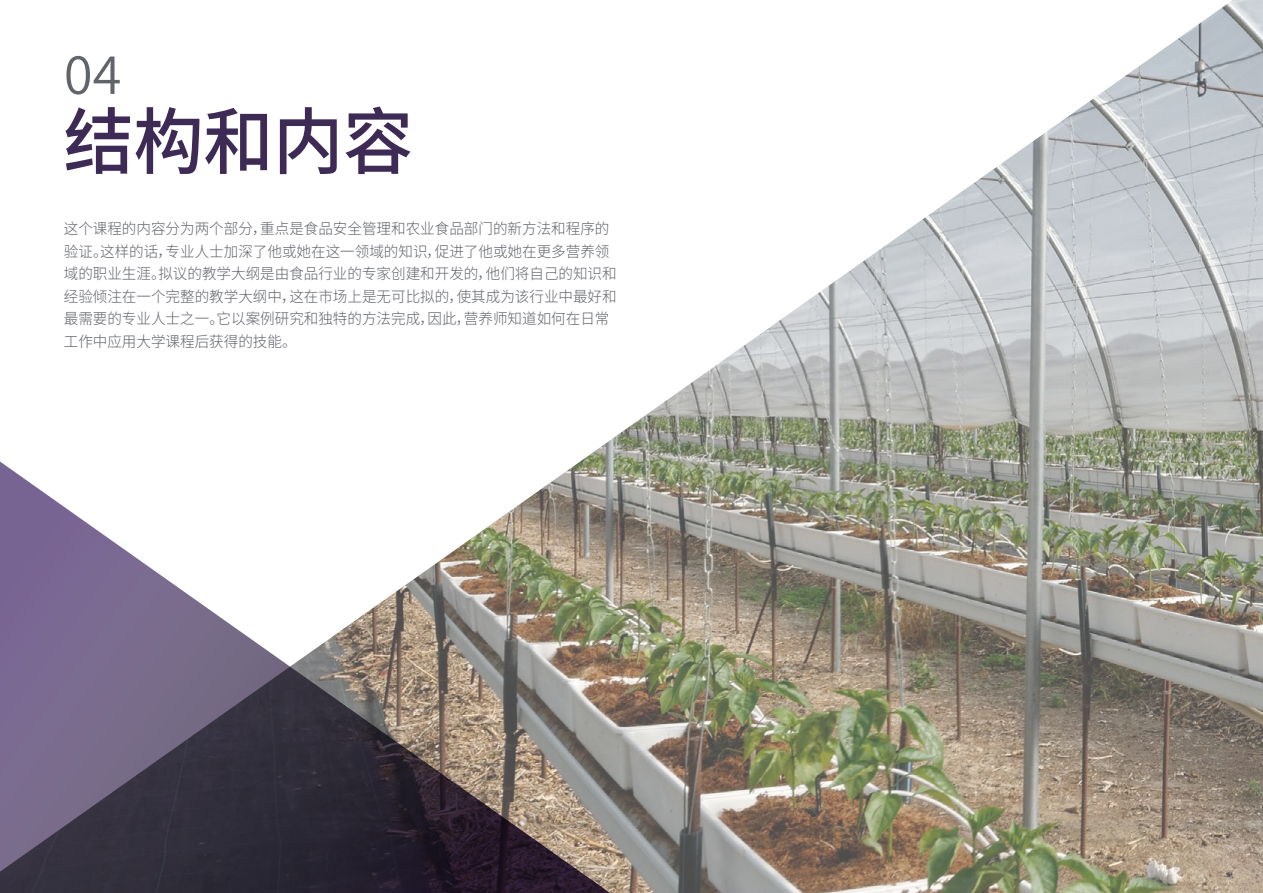
<style>
.page{position:relative;width:1263px;height:893px;background:#fff}
.page>*{position:absolute;margin:0;border:0;box-sizing:border-box;transform-origin:0 0}
.t1{font:500 72px "Source Han Sans CN";color:#3d2b56}
.t2{font:52.5px "Source Han Sans CN";color:#61646a}
.t3{font:300 15px/22.5px "Source Han Sans CN";color:#61646a}
</style>
<div class="page">
<img style="left:602px;top:0;width:661px;height:893px">
<svg style="left:0;top:446px;width:640px;height:447px"></svg>
<h2 class="t2" style="left:64px;top:45px;width:59px">04</h2>
<h1 class="t1" style="left:64px;top:101px;width:351px">结构和内容</h1>
<p class="t3" style="left:64px;top:218px;width:554px">这个课程的内容分为两个部分，重点是食品安全管理和农业食品部门的新方法和程序的验证。这样的话，专业人士加深了他或她在这一领域的知识，促进了他或她在更多营养领域的职业生涯。拟议的教学大纲是由食品行业的专家创建和开发的，他们将自己的知识和经验倾注在一个完整的教学大纲中，这在市场上是无可比拟的，使其成为该行业中最好和最需要的专业人士之一。它以案例研究和独特的方法完成，因此，营养师知道如何在日常工作中应用大学课程后获得的技能。</p>
</div>
